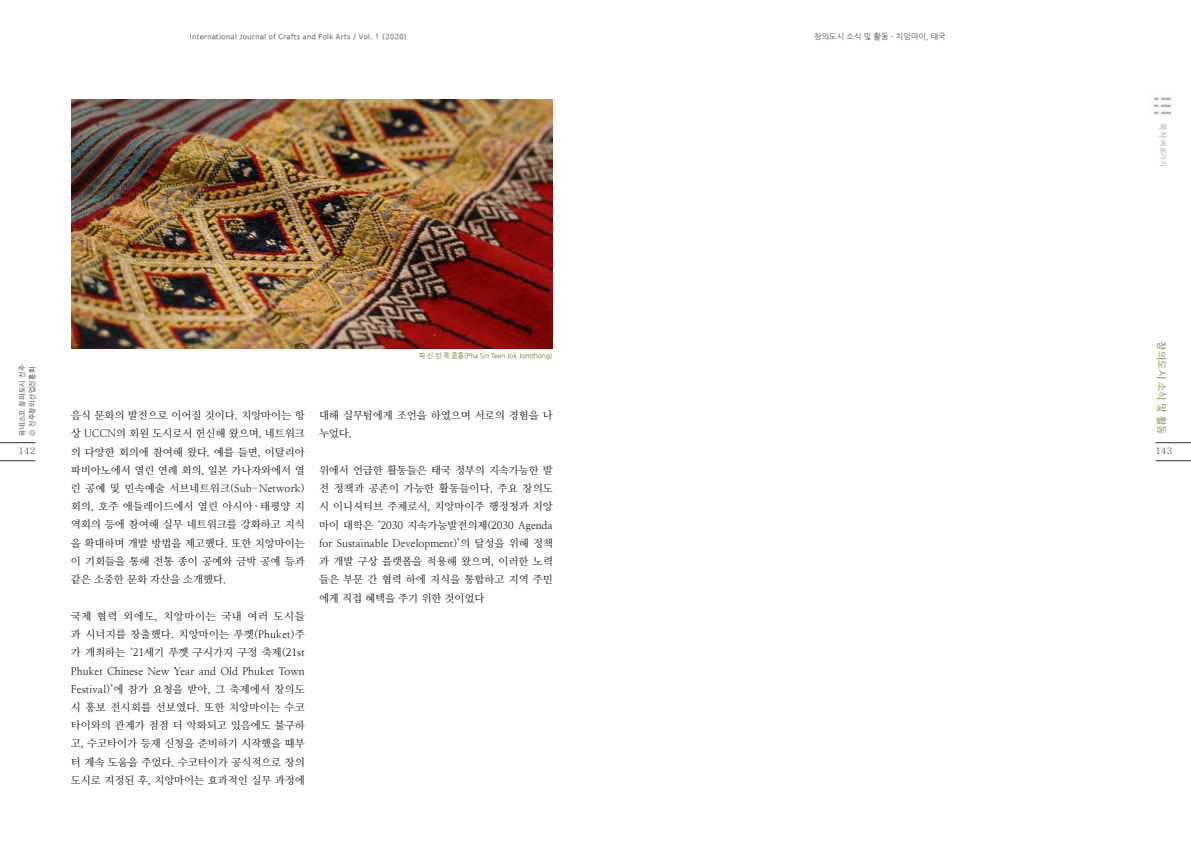
<style>
.page{position:relative;width:1191px;height:842px;background:#fff}
.page>*{position:absolute;margin:0;border:0;box-sizing:border-box;transform-origin:0 0}
.본문{font:10.5px/18.2px "Nanum Myeongjo";color:#000;text-align:justify}
.오른쪽_페이지번호_위_세로_카테고리{font:700 10px "Nanum Gothic";color:#a5a374}
.t1{font:500 9px "Adobe Myungjo Std";color:#333}
.본문-오른쪽페이지_위_카테고리{font:8px "Nanum Gothic";color:#565759}
.t2{font:7px/10px "Nanum Barun Gothic";letter-spacing:.075em;color:#565759}
.그림번호{font:7px "Nanum Gothic";color:#747129;scale:.95 1}
.t3{font:700 7px "Nanum Gothic OTF Eco";color:#ababac}
.s1{font-size:8px}
.s2{font-family:"Nanum Myeongjo Yet Hangul"}
</style>
<div class="page">
<hr style="left:0;top:460px;width:35px;height:1px;background:#333">
<hr style="left:0;top:442px;width:35px;height:1px;background:#333">
<hr style="left:1155px;top:460px;width:36px;height:1px;background:#333">
<hr style="left:1155px;top:442px;width:36px;height:1px;background:#333">
<img style="left:1153px;top:97px;width:17px;height:17px">
<img style="left:71px;top:100px;width:481px;height:248px">
<p class="t2" style="left:190px;top:32px;width:219px">International Journal of Crafts and Folk Arts / Vol. 1 (2020)</p>
<p class="본문-오른쪽페이지_위_카테고리" style="left:814px;top:33px;width:133px">창의도시 소식 및 활동 - 치앙마이, 태국</p>
<p class="t3" style="left:1166px;top:123px;width:45px;rotate:90deg"><span class="s1">목차</span> 바로가기</p>
<p class="오른쪽_페이지번호_위_세로_카테고리" style="left:1166px;top:341px;width:94px;rotate:90deg">창의도시 소식 및 활동</p>
<p class="그림번호" style="left:419px;top:353px;width:142px">파 신 틴 쪽 쫌통(Pha Sin Teen Jok Jomthong)</p>
<p class="t2" style="left:17px;top:436px;width:73px;rotate:-90deg">유네스코 창의도시 진주 © 진주창의산업진흥회</p>
<p class="본문" style="left:71px;top:406px;width:235px">음식 문화의 발전으로 이어질 것이다. 치앙마이는 항 상 UCCN의 회원 도시로서 헌신해 왔으며, 네트워크 의 다양한 회의에 참여해 왔다. 예를 들면, 이탈리아 파비아노에서 열린 연례 회의, 일본 가나자와에서 열 린 공예 및 민속예술 서브네트워크(Sub-Network) 회의, 호주 애들레이드에서 열린 아시아 <span class="s2">·</span> 태평양 지 역회의 등에 참여해 실무 네트워크를 강화하고 지식 을 확대하며 개발 방법을 제고했다. 또한 치앙마이는 이 기회들을 통해 전통 종이 공예와 금박 공예 등과 같은 소중한 문화 자산을 소개했다.</p>
<p class="본문" style="left:71px;top:607px;width:235px">국제 협력 외에도, 치앙마이는 국내 여러 도시들 과 시너지를 창출했다. 치앙마이는 푸껫(Phuket)주 가 개최하는 ‘21세기 푸껫 구시가지 구정 축제(21st Phuket Chinese New Year and Old Phuket Town Festival)’에 참가 요청을 받아, 그 축제에서 창의도 시 홍보 전시회를 선보였다. 또한 치앙마이는 수코 타이와의 관계가 점점 더 악화되고 있음에도 불구하 고, 수코타이가 등재 신청을 준비하기 시작했을 때부 터 계속 도움을 주었다. 수코타이가 공식적으로 창의 도시로 지정된 후, 치앙마이는 효과적인 실무 과정에</p>
<p class="본문" style="left:319px;top:406px;width:235px">대해 실무팀에게 조언을 하였으며 서로의 경험을 나 누었다.</p>
<p class="본문" style="left:319px;top:461px;width:235px">위에서 언급한 활동들은 태국 정부의 지속가능한 발 전 정책과 공존이 가능한 활동들이다. 주요 창의도 시 이니셔티브 주체로서, 치앙마이주 행정청과 치앙 마이 대학은 ‘2030 지속가능발전의제(2030 Agenda for Sustainable Development)’의 달성을 위해 정책 과 개발 구상 플랫폼을 적용해 왔으며, 이러한 노력 들은 부문 간 협력 하에 지식을 통합하고 지역 주민 에게 직접 혜택을 주기 위한 것이었다</p>
<p class="t1" style="left:19px;top:446px;width:18px">142</p>
<p class="t1" style="left:1155px;top:446px;width:18px">143</p>
</div>
